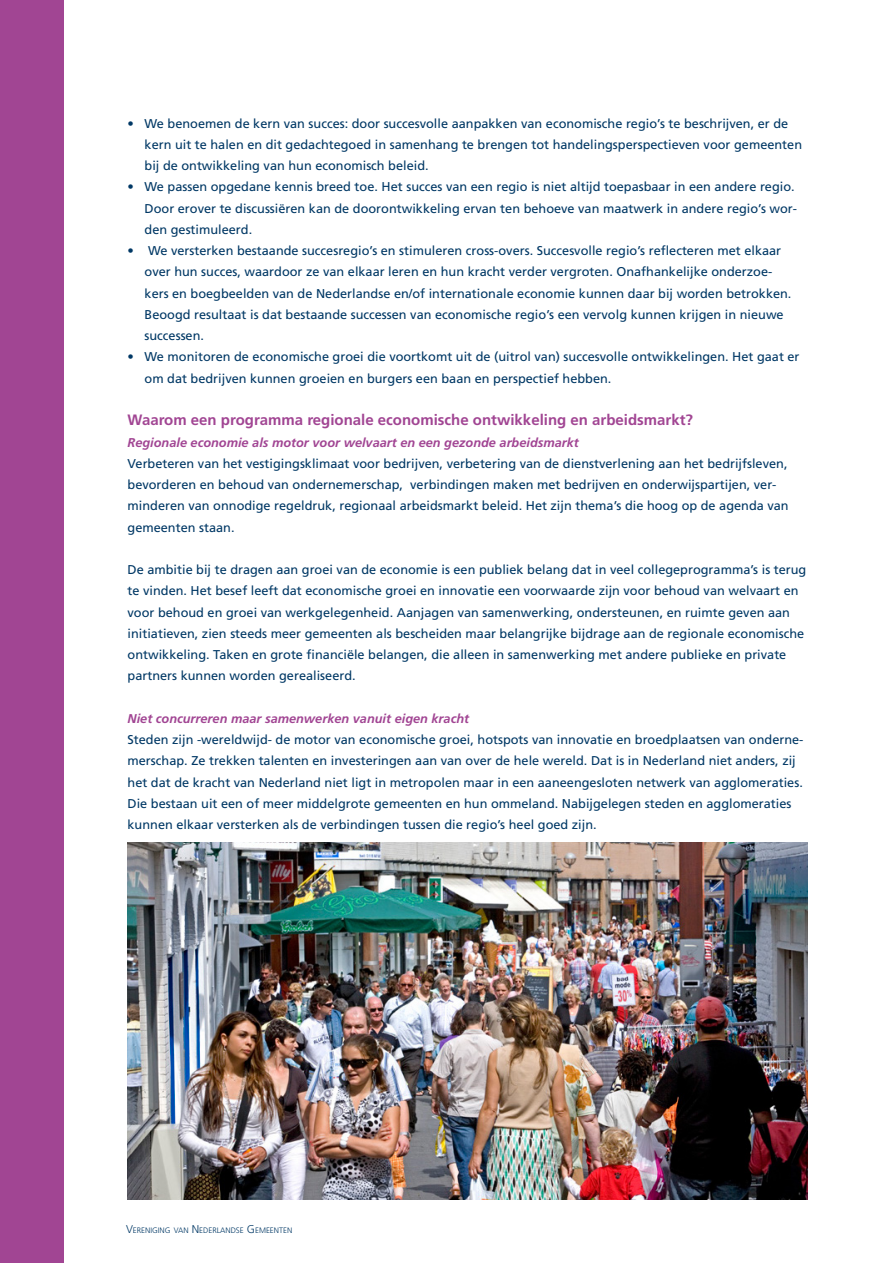
<style>
.page{position:relative;width:893px;height:1263px;background:#fff}
.page>*{position:absolute;margin:0;border:0;box-sizing:border-box;transform-origin:0 0}
._003_Tussenkop_1___1{font:700 15px "Frutiger LT Std";color:#a14593}
._004_Broodtekst___8{font:12.75px/21.3px "Frutiger LT Std";color:#003865}
._003_Tussenkop_2___8{font:italic 700 12.75px "Frutiger LT Std";color:#a14593}
.t1{font:300 7.8px "Frutiger LT Std";color:#003865}
.s1{font-size:11.25px}
</style>
<div class="page">
<div style="left:0;top:0;width:64px;height:1263px;background:#a14593"></div>
<img style="left:128px;top:842px;width:680px;height:357px">
<p class="_004_Broodtekst___8" style="left:145px;top:113px;width:659px;text-indent:-17px">• We benoemen de kern van succes: door succesvolle aanpakken van economische regio’s te beschrijven, er de kern uit te halen en dit gedachtegoed in samenhang te brengen tot handelingsperspectieven voor gemeenten bij de ontwikkeling van hun economisch beleid.</p>
<p class="_004_Broodtekst___8" style="left:145px;top:176px;width:654px;text-indent:-17px">• We passen opgedane kennis breed toe. Het succes van een regio is niet altijd toepasbaar in een andere regio.<br>Door erover te discussiëren kan de doorontwikkeling ervan ten behoeve van maatwerk in andere regio’s wor&shy;den gestimuleerd.</p>
<p class="_004_Broodtekst___8" style="left:145px;top:240px;width:648px;text-indent:-17px">• We versterken bestaande succesregio’s en stimuleren cross-overs. Succesvolle regio’s reflecteren met elkaar over hun succes, waardoor ze van elkaar leren en hun kracht verder vergroten. Onafhankelijke onderzoe&shy;kers en boegbeelden van de Nederlandse en/of internationale economie kunnen daar bij worden betrokken.<br>Beoogd resultaat is dat bestaande successen van economische regio’s een vervolg kunnen krijgen in nieuwe successen.</p>
<p class="_004_Broodtekst___8" style="left:145px;top:346px;width:656px;text-indent:-17px">• We monitoren de economische groei die voortkomt uit de (uitrol van) succesvolle ontwikkelingen. Het gaat er om dat bedrijven kunnen groeien en burgers een baan en perspectief hebben.</p>
<p class="_003_Tussenkop_1___1" style="left:128px;top:411px;width:567px">Waarom een programma regionale economische ontwikkeling en arbeidsmarkt?</p>
<p class="_003_Tussenkop_2___8" style="left:128px;top:435px;width:453px">Regionale economie als motor voor welvaart en een gezonde arbeidsmarkt</p>
<p class="_004_Broodtekst___8" style="left:128px;top:453px;width:663px">Verbeteren van het vestigingsklimaat voor bedrijven, verbetering van de dienstverlening aan het bedrijfsleven, bevorderen en behoud van ondernemerschap, verbindingen maken met bedrijven en onderwijspartijen, ver&shy;minderen van onnodige regeldruk, regionaal arbeidsmarkt beleid. Het zijn thema’s die hoog op de agenda van gemeenten staan.</p>
<p class="_004_Broodtekst___8" style="left:128px;top:559px;width:680px">De ambitie bij te dragen aan groei van de economie is een publiek belang dat in veel collegeprogramma’s is terug te vinden. Het besef leeft dat economische groei en innovatie een voorwaarde zijn voor behoud van welvaart en voor behoud en groei van werkgelegenheid. Aanjagen van samenwerking, ondersteunen, en ruimte geven aan initiatieven, zien steeds meer gemeenten als bescheiden maar belangrijke bijdrage aan de regionale economische ontwikkeling. Taken en grote financiële belangen, die alleen in samenwerking met andere publieke en private partners kunnen worden gerealiseerd.</p>
<p class="_003_Tussenkop_2___8" style="left:128px;top:711px;width:343px">Niet concurreren maar samenwerken vanuit eigen kracht</p>
<p class="_004_Broodtekst___8" style="left:128px;top:729px;width:677px">Steden zijn -wereldwijd- de motor van economische groei, hotspots van innovatie en broedplaatsen van onderne&shy;merschap. Ze trekken talenten en investeringen aan van over de hele wereld. Dat is in Nederland niet anders, zij het dat de kracht van Nederland niet ligt in metropolen maar in een aaneengesloten netwerk van agglomeraties.<br>Die bestaan uit een of meer middelgrote gemeenten en hun ommeland. Nabijgelegen steden en agglomeraties kunnen elkaar versterken als de verbindingen tussen die regio’s heel goed zijn.</p>
<p class="t1" style="left:126px;top:1226px;width:168px"><span class="s1">V</span>ERENIGING VAN <span class="s1">N</span> EDERLANDSE <span class="s1">G</span> EMEENTEN</p>
</div>
